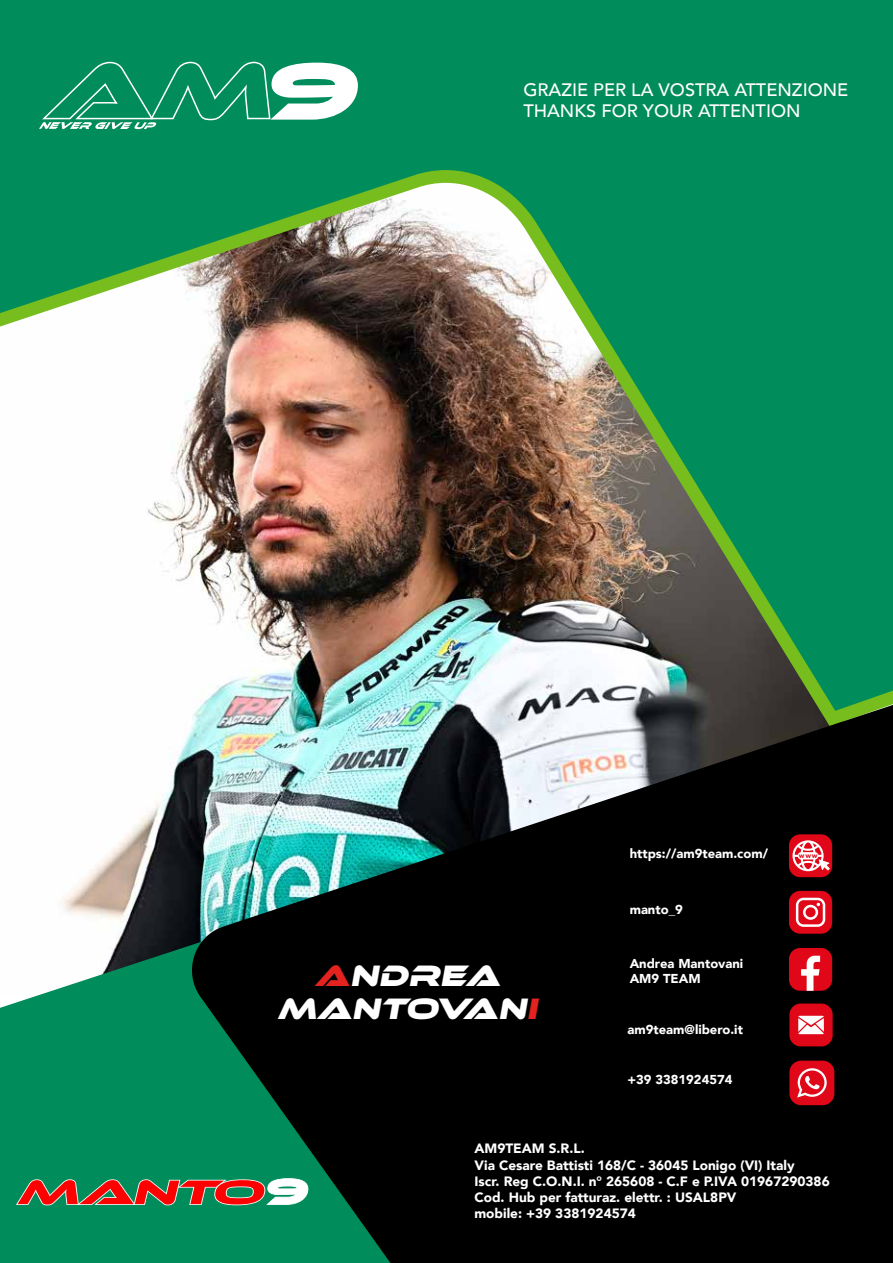
<style>
.page{position:relative;width:893px;height:1263px;background:#fff}
.page>*{position:absolute;margin:0;border:0;box-sizing:border-box;transform-origin:0 0}
.t1{font:italic 700 30.6px "Ethnocentric Rg";color:#fff}
.t2{font:500 18px/21.8px "Avenir";color:#fff}
.t3{font:900 13.5px/16.2px "Avenir";color:#fff}
.t4{font:900 12.9px "Avenir";color:#fff}
.t5{font:700 7.5px "Sofia Pro";color:#e00817}
.s1{color:#e42320}
</style>
<div class="page">
<img style="left:62px;top:746px;width:121px;height:192px">
<img style="left:0;top:0;width:893px;height:700px">
<svg style="left:0;top:938px;width:183px;height:325px;background:#1b946a"></svg>
<svg style="left:183px;top:700px;width:710px;height:563px;background:#1c2d2a"></svg>
<svg style="left:16px;top:1178px;width:292px;height:27px;background:#986a56"></svg>
<div style="left:789px;top:891px;width:43px;height:43px;background:#e00718;border-radius:11px"></div>
<svg style="left:796px;top:898px;width:29px;height:29px"></svg>
<div style="left:789px;top:948px;width:43px;height:43px;background:#e00718;border-radius:11px"></div>
<svg style="left:801px;top:956px;width:19px;height:35px"></svg>
<div style="left:789px;top:1003px;width:44px;height:43px;background:#e00718;border-radius:11px"></div>
<svg style="left:798px;top:1016px;width:26px;height:18px"></svg>
<div style="left:789px;top:834px;width:43px;height:43px;background:#e00718;border-radius:11px"></div>
<svg style="left:792px;top:840px;width:38px;height:31px"></svg>
<div style="left:789px;top:1061px;width:45px;height:44px;background:#e00718;border-radius:12px"></div>
<svg style="left:797px;top:1068px;width:30px;height:29px"></svg>
<svg style="left:39px;top:61px;width:319px;height:68px"></svg>
<h2 class="t2" style="left:523px;top:78px;width:327px">GRAZIE PER LA VOSTRA ATTENZIONE<br>THANKS FOR YOUR ATTENTION</h2>
<p class="t4" style="left:630px;top:842px;width:140px">https://am9team.com/</p>
<p class="t4" style="left:630px;top:899px;width:55px">manto_9</p>
<p class="t4" style="left:630px;top:953px;width:115px">Andrea Mantovani</p>
<h1 class="t1" style="left:314px;top:957px;width:188px"><span class="s1">A</span>NDREA</h1>
<p class="t4" style="left:630px;top:967px;width:73px">AM9 TEAM</p>
<h1 class="t1" style="left:277px;top:990px;width:262px">MANTOVAN<span class="s1">I</span></h1>
<p class="t4" style="left:627px;top:1018px;width:117px">am9team@libero.it</p>
<p class="t4" style="left:627px;top:1068px;width:106px">+39 3381924574</p>
<p class="t5" style="left:799px;top:849px;width:20px">www</p>
<p class="t3" style="left:474px;top:1140px;width:357px">AM9TEAM S.R.L.<br>Via Cesare Battisti 168/C - 36045 Lonigo (VI) Italy<br>Iscr. Reg C.O.N.I. n° 265608 - C.F e P.IVA 01967290386<br>Cod. Hub per fatturaz. elettr. : USAL8PV<br>mobile: +39 3381924574</p>
</div>
